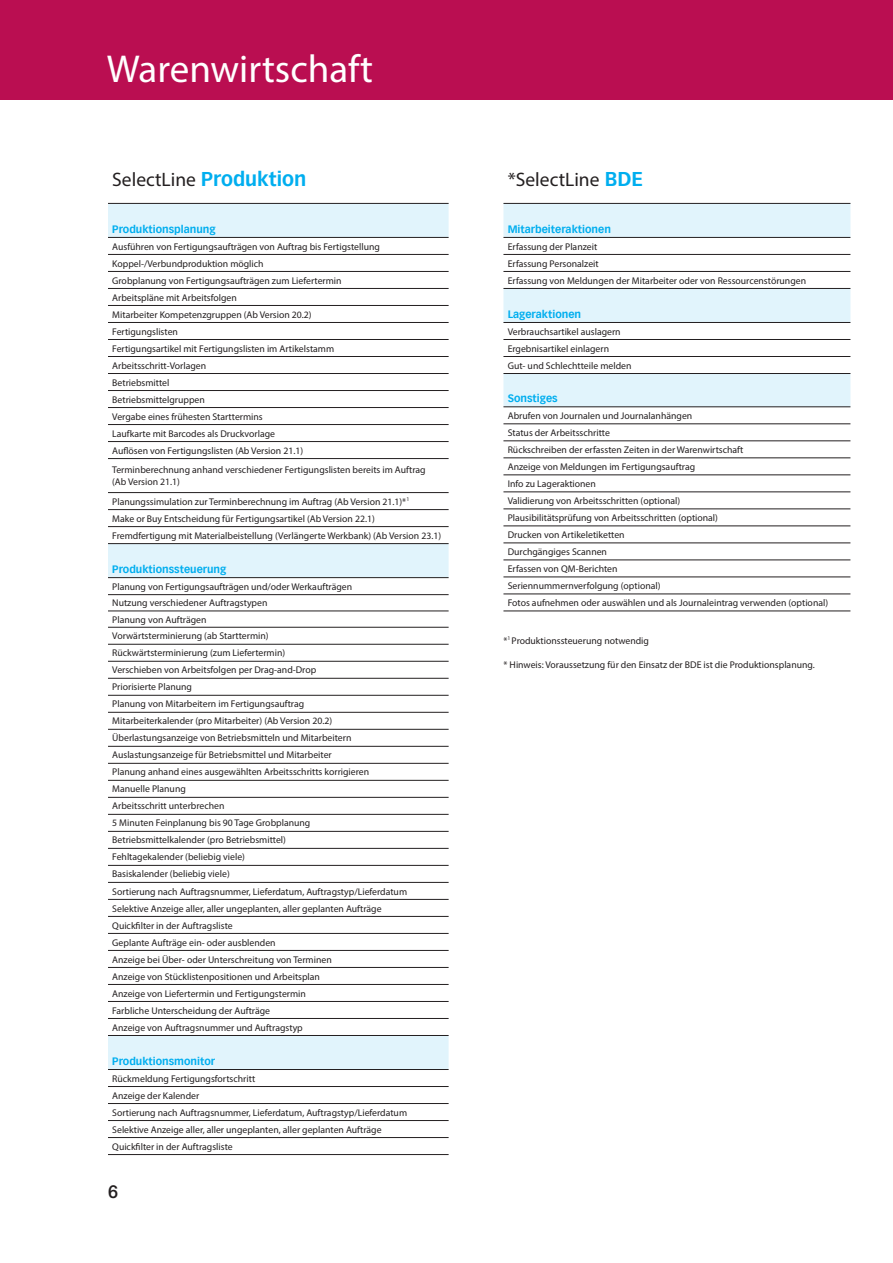
<style>
.page{position:relative;width:893px;height:1263px;background:#fff}
.page>*{position:absolute;margin:0;border:0;box-sizing:border-box;transform-origin:0 0}
.t1{font:39px "Myriad Pro";color:#fff}
.t2{font:19.5px "Myriad Pro";color:#231f20}
.t3{font:500 18px "Helvetica Neue LT Pro";color:#231f20}
.t4{font:700 10.5px "Vectora Com";color:#00aeef}
.t5{font:9.75px/17px "Myriad Pro";color:#231f20}
.s1{font-family:"Vectora Com";font-weight:700;color:#00aeef}
</style>
<div class="page">
<svg style="left:108px;top:204px;width:341px;height:865px"></svg>
<hr style="left:108px;top:203px;width:341px;height:1px;background:#231f20">
<hr style="left:108px;top:237px;width:341px;height:1px;background:#231f20">
<hr style="left:108px;top:254px;width:341px;height:1px;background:#231f20">
<hr style="left:108px;top:271px;width:341px;height:1px;background:#231f20">
<hr style="left:108px;top:288px;width:341px;height:1px;background:#231f20">
<hr style="left:108px;top:305px;width:341px;height:1px;background:#231f20">
<hr style="left:108px;top:322px;width:341px;height:1px;background:#231f20">
<hr style="left:108px;top:339px;width:341px;height:1px;background:#231f20">
<hr style="left:108px;top:356px;width:341px;height:1px;background:#231f20">
<hr style="left:108px;top:373px;width:341px;height:1px;background:#231f20">
<hr style="left:108px;top:390px;width:341px;height:1px;background:#231f20">
<hr style="left:108px;top:407px;width:341px;height:1px;background:#231f20">
<hr style="left:108px;top:424px;width:341px;height:1px;background:#231f20">
<hr style="left:108px;top:441px;width:341px;height:1px;background:#231f20">
<hr style="left:108px;top:458px;width:341px;height:1px;background:#231f20">
<hr style="left:108px;top:492px;width:341px;height:1px;background:#231f20">
<hr style="left:108px;top:509px;width:341px;height:1px;background:#231f20">
<hr style="left:108px;top:526px;width:341px;height:1px;background:#231f20">
<hr style="left:108px;top:543px;width:341px;height:1px;background:#231f20">
<hr style="left:108px;top:577px;width:341px;height:1px;background:#231f20">
<hr style="left:108px;top:594px;width:341px;height:1px;background:#231f20">
<hr style="left:108px;top:611px;width:341px;height:1px;background:#231f20">
<hr style="left:108px;top:627px;width:341px;height:1px;background:#231f20">
<hr style="left:108px;top:644px;width:341px;height:1px;background:#231f20">
<hr style="left:108px;top:661px;width:341px;height:1px;background:#231f20">
<hr style="left:108px;top:678px;width:341px;height:1px;background:#231f20">
<hr style="left:108px;top:695px;width:341px;height:1px;background:#231f20">
<hr style="left:108px;top:712px;width:341px;height:1px;background:#231f20">
<hr style="left:108px;top:729px;width:341px;height:1px;background:#231f20">
<hr style="left:108px;top:746px;width:341px;height:1px;background:#231f20">
<hr style="left:108px;top:763px;width:341px;height:1px;background:#231f20">
<hr style="left:108px;top:780px;width:341px;height:1px;background:#231f20">
<hr style="left:108px;top:797px;width:341px;height:1px;background:#231f20">
<hr style="left:108px;top:814px;width:341px;height:1px;background:#231f20">
<hr style="left:108px;top:831px;width:341px;height:1px;background:#231f20">
<hr style="left:108px;top:848px;width:341px;height:1px;background:#231f20">
<hr style="left:108px;top:865px;width:341px;height:1px;background:#231f20">
<hr style="left:108px;top:882px;width:341px;height:1px;background:#231f20">
<hr style="left:108px;top:899px;width:341px;height:1px;background:#231f20">
<hr style="left:108px;top:916px;width:341px;height:1px;background:#231f20">
<hr style="left:108px;top:933px;width:341px;height:1px;background:#231f20">
<hr style="left:108px;top:950px;width:341px;height:1px;background:#231f20">
<hr style="left:108px;top:967px;width:341px;height:1px;background:#231f20">
<hr style="left:108px;top:984px;width:341px;height:1px;background:#231f20">
<hr style="left:108px;top:1001px;width:341px;height:1px;background:#231f20">
<hr style="left:108px;top:1018px;width:341px;height:1px;background:#231f20">
<hr style="left:108px;top:1035px;width:341px;height:1px;background:#231f20">
<hr style="left:108px;top:1069px;width:341px;height:1px;background:#231f20">
<hr style="left:108px;top:1086px;width:341px;height:1px;background:#231f20">
<hr style="left:108px;top:1103px;width:341px;height:1px;background:#231f20">
<hr style="left:108px;top:1120px;width:341px;height:1px;background:#231f20">
<hr style="left:108px;top:1137px;width:341px;height:1px;background:#231f20">
<hr style="left:108px;top:1154px;width:341px;height:1px;background:#231f20">
<svg style="left:503px;top:204px;width:347px;height:203px;fill:#e1f4fc"></svg>
<hr style="left:503px;top:203px;width:347px;height:1px;background:#231f20">
<hr style="left:503px;top:237px;width:347px;height:1px;background:#231f20">
<hr style="left:503px;top:254px;width:347px;height:1px;background:#231f20">
<hr style="left:503px;top:271px;width:347px;height:1px;background:#231f20">
<hr style="left:503px;top:288px;width:347px;height:1px;background:#231f20">
<hr style="left:503px;top:322px;width:347px;height:1px;background:#231f20">
<hr style="left:503px;top:339px;width:347px;height:1px;background:#231f20">
<hr style="left:503px;top:356px;width:347px;height:1px;background:#231f20">
<hr style="left:503px;top:373px;width:347px;height:1px;background:#231f20">
<hr style="left:503px;top:407px;width:347px;height:1px;background:#231f20">
<hr style="left:503px;top:424px;width:347px;height:1px;background:#231f20">
<hr style="left:503px;top:441px;width:347px;height:1px;background:#231f20">
<hr style="left:503px;top:458px;width:347px;height:1px;background:#231f20">
<hr style="left:503px;top:475px;width:347px;height:1px;background:#231f20">
<hr style="left:503px;top:492px;width:347px;height:1px;background:#231f20">
<hr style="left:503px;top:509px;width:347px;height:1px;background:#231f20">
<hr style="left:503px;top:526px;width:347px;height:1px;background:#231f20">
<hr style="left:503px;top:543px;width:347px;height:1px;background:#231f20">
<hr style="left:503px;top:560px;width:347px;height:1px;background:#231f20">
<hr style="left:503px;top:577px;width:347px;height:1px;background:#231f20">
<hr style="left:503px;top:594px;width:347px;height:1px;background:#231f20">
<hr style="left:503px;top:611px;width:347px;height:1px;background:#231f20">
<div style="left:0;top:0;width:893px;height:100px;background:#ba0e51"></div>
<h1 class="t1" style="left:107px;top:45px;width:268px">Warenwirtschaft</h1>
<h2 class="t2" style="left:112px;top:167px;width:196px">SelectLine <span class="s1">Produktion</span></h2>
<p class="t4" style="left:112px;top:223px;width:105px">Produktionsplanung</p>
<p class="t5" style="left:112px;top:238px;width:269px">Ausführen von Fertigungsaufträgen von Auftrag bis Fertigstellung Koppel-/Verbundproduktion möglich<br>Grobplanung von Fertigungsaufträgen zum Liefertermin Arbeitspläne mit Arbeitsfolgen<br>Mitarbeiter Kompetenzgruppen (Ab Version 20.2)<br>Fertigungslisten<br>Fertigungsartikel mit Fertigungslisten im Artikelstamm Arbeitsschritt-Vorlagen<br>Betriebsmittel<br>Betriebsmittelgruppen<br>Vergabe eines frühesten Starttermins<br>Laufkarte mit Barcodes als Druckvorlage<br>Auflösen von Fertigungslisten (Ab Version 21.1)</p>
<p class="t5" style="left:112px;top:464px;width:315px;line-height:12px">Terminberechnung anhand verschiedener Fertigungslisten bereits im Auftrag (Ab Version 21.1)</p>
<p class="t5" style="left:112px;top:493px;width:330px">Planungssimulation zur Terminberechnung im Auftrag (Ab Version 21.1)*<sup>1<br></sup>Make or Buy Entscheidung für Fertigungsartikel (Ab Version 22.1)<br>Fremdfertigung mit Materialbeistellung (Verlängerte Werkbank) (Ab Version 23.1)</p>
<p class="t4" style="left:112px;top:563px;width:116px">Produktionssteuerung</p>
<p class="t5" style="left:112px;top:578px;width:296px">Planung von Fertigungsaufträgen und/oder Werkaufträgen<br>Nutzung verschiedener Auftragstypen<br>Planung von Aufträgen<br>Vorwärtsterminierung (ab Starttermin)<br>Rückwärtsterminierung (zum Liefertermin)<br>Verschieben von Arbeitsfolgen per Drag-and-Drop<br>Priorisierte Planung<br>Planung von Mitarbeitern im Fertigungsauftrag<br>Mitarbeiterkalender (pro Mitarbeiter) (Ab Version 20.2)<br>Überlastungsanzeige von Betriebsmitteln und Mitarbeitern Auslastungsanzeige für Betriebsmittel und Mitarbeiter<br>Planung anhand eines ausgewählten Arbeitsschritts korrigieren Manuelle Planung<br>Arbeitsschritt unterbrechen<br>5 Minuten Feinplanung bis 90 Tage Grobplanung<br>Betriebsmittelkalender (pro Betriebsmittel)<br>Fehltagekalender (beliebig viele)<br>Basiskalender (beliebig viele)<br>Sortierung nach Auftragsnummer, Lieferdatum, Auftragstyp/Lieferdatum Selektive Anzeige aller, aller ungeplanten, aller geplanten Aufträge Quickfilter in der Auftragsliste<br>Geplante Aufträge ein- oder ausblenden<br>Anzeige bei Über- oder Unterschreitung von Terminen<br>Anzeige von Stücklistenpositionen und Arbeitsplan<br>Anzeige von Liefertermin und Fertigungstermin<br>Farbliche Unterscheidung der Aufträge<br>Anzeige von Auftragsnummer und Auftragstyp</p>
<p class="t4" style="left:112px;top:1055px;width:104px">Produktionsmonitor</p>
<p class="t5" style="left:112px;top:1070px;width:296px">Rückmeldung Fertigungsfortschritt<br>Anzeige der Kalender<br>Sortierung nach Auftragsnummer, Lieferdatum, Auftragstyp/Lieferdatum Selektive Anzeige aller, aller ungeplanten, aller geplanten Aufträge Quickfilter in der Auftragsliste</p>
<h3 class="t3" style="left:108px;top:1181px;width:12px">6</h3>
<h2 class="t2" style="left:508px;top:167px;width:137px">*SelectLine <span class="s1">BDE</span></h2>
<p class="t4" style="left:508px;top:223px;width:105px">Mitarbeiteraktionen</p>
<p class="t5" style="left:508px;top:238px;width:300px">Erfassung der Planzeit<br>Erfassung Personalzeit<br>Erfassung von Meldungen der Mitarbeiter oder von Ressourcenstörungen</p>
<p class="t4" style="left:508px;top:308px;width:75px">Lageraktionen</p>
<p class="t5" style="left:508px;top:323px;width:125px">Verbrauchsartikel auslagern<br>Ergebnisartikel einlagern<br>Gut- und Schlechtteile melden</p>
<p class="t4" style="left:508px;top:392px;width:51px">Sonstiges</p>
<p class="t5" style="left:508px;top:407px;width:322px">Abrufen von Journalen und Journalanhängen<br>Status der Arbeitsschritte<br>Rückschreiben der erfassten Zeiten in der Warenwirtschaft<br>Anzeige von Meldungen im Fertigungsauftrag<br>Info zu Lageraktionen<br>Validierung von Arbeitsschritten (optional)<br>Plausibilitätsprüfung von Arbeitsschritten (optional)<br>Drucken von Artikeletiketten<br>Durchgängiges Scannen<br>Erfassen von QM-Berichten<br>Seriennummernverfolgung (optional)<br>Fotos aufnehmen oder auswählen und als Journaleintrag verwenden (optional)</p>
<p class="t5" style="left:503px;top:632px;width:147px">*<sup>1</sup> Produktionssteuerung notwendig</p>
<p class="t5" style="left:503px;top:656px;width:313px">* Hinweis: Voraussetzung für den Einsatz der BDE ist die Produktionsplanung.</p>
</div>
